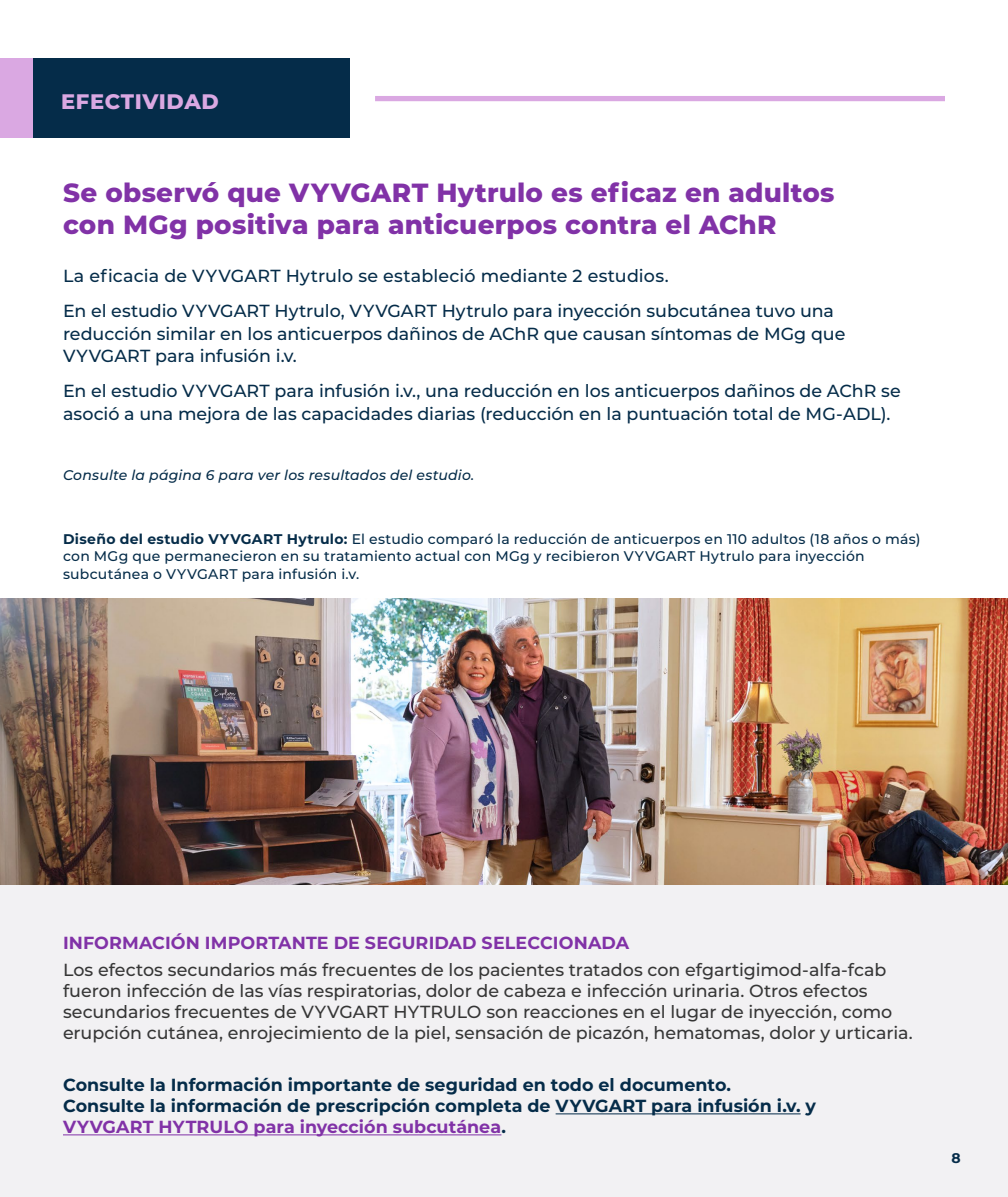
<style>
.page{position:relative;width:1008px;height:1197px;background:#fff}
.page>*{position:absolute;margin:0;border:0;box-sizing:border-box;transform-origin:0 0}
._05_ISI_Page_Footer{font:800 26.25px/31.5px "Montserrat";letter-spacing:.01em;color:#8132a7}
.t1{font:800 21px "Montserrat";letter-spacing:.03em;color:#daa8e2}
._05_ISI_Page_Footer-2{font:500 17.5px/22.8px "Montserrat";color:#052c49}
._05_ISI_Page_Footer-3{font:500 17.5px/21px "Montserrat";letter-spacing:-.005em;color:#363636}
._05_ISI_Page_Footer-4{font:700 17.5px/21px "Montserrat";color:#052c49}
._05_ISI_Page_Footer-5{font:700 17.5px "Montserrat";letter-spacing:.01em;color:#8132a7}
._05_ISI_Page_Footer-6{font:500 14px/17.5px "Montserrat";letter-spacing:.015em;color:#052c49}
._05_ISI_Page_Footer-7{font:italic 500 14px "Montserrat";letter-spacing:.015em;color:#052c49}
.t2{font:700 14px "Montserrat";color:#052c49}
.s1{font-weight:700}
.s2{color:#8132a7}
</style>
<div class="page">
<div style="left:0;top:886px;width:1008px;height:311px;background:#f2f1f3"></div>
<div style="left:375px;top:96px;width:570px;height:5px;background:#daa8e2"></div>
<div style="left:0;top:58px;width:33px;height:79px;background:#daa8e2"></div>
<div style="left:33px;top:58px;width:317px;height:79px;background:#052c49"></div>
<img style="left:0;top:598px;width:1008px;height:286px">
<hr style="left:556px;top:1113px;width:245px;height:1px;background:#052c49">
<hr style="left:63px;top:1134px;width:438px;height:1px;background:#8132a7">
<h2 class="t1" style="left:61px;top:86px;width:159px">EFECTIVIDAD</h2>
<p class="_05_ISI_Page_Footer" style="left:63px;top:176px;width:773px">Se observó que VYVGART Hytrulo es eficaz en adultos con MGg positiva para anticuerpos contra el AChR</p>
<p class="_05_ISI_Page_Footer-2" style="left:63px;top:264px;width:607px">La eficacia de VYVGART Hytrulo se estableció mediante 2 estudios.</p>
<p class="_05_ISI_Page_Footer-2" style="left:63px;top:299px;width:784px">En el estudio VYVGART Hytrulo, VYVGART Hytrulo para inyección subcutánea tuvo una reducción similar en los anticuerpos dañinos de AChR que causan síntomas de MGg que<br>VYVGART para infusión i.v.</p>
<p class="_05_ISI_Page_Footer-2" style="left:63px;top:379px;width:839px">En el estudio VYVGART para infusión i.v., una reducción en los anticuerpos dañinos de AChR se asoció a una mejora de las capacidades diarias (reducción en la puntuación total de MG-ADL).</p>
<p class="_05_ISI_Page_Footer-7" style="left:63px;top:465px;width:413px">Consulte la página 6 para ver los resultados del estudio.</p>
<p class="_05_ISI_Page_Footer-6" style="left:63px;top:529px;width:859px"><span class="s1">Diseño del estudio VYVGART Hytrulo:</span> El estudio comparó la reducción de anticuerpos en 110 adultos (18 años o más) con MGg que permanecieron en su tratamiento actual con MGg y recibieron VYVGART Hytrulo para inyección subcutánea o VYVGART para infusión i.v.</p>
<p class="_05_ISI_Page_Footer-5" style="left:63px;top:931px;width:568px">INFORMACIÓN IMPORTANTE DE SEGURIDAD SELECCIONADA</p>
<p class="_05_ISI_Page_Footer-3" style="left:63px;top:958px;width:851px">Los efectos secundarios más frecuentes de los pacientes tratados con efgartigimod-alfa-fcab fueron infección de las vías respiratorias, dolor de cabeza e infección urinaria. Otros efectos secundarios frecuentes de VYVGART HYTRULO son reacciones en el lugar de inyección, como erupción cutánea, enrojecimiento de la piel, sensación de picazón, hematomas, dolor y urticaria.</p>
<p class="_05_ISI_Page_Footer-4" style="left:63px;top:1074px;width:755px">Consulte la Información importante de seguridad en todo el documento.<br>Consulte la información de prescripción completa de VYVGART para infusión i.v. y<br><span class="s2">VYVGART HYTRULO para inyección subcutánea</span>.</p>
<p class="t2" style="left:952px;top:1148px;width:11px">8</p>
</div>
